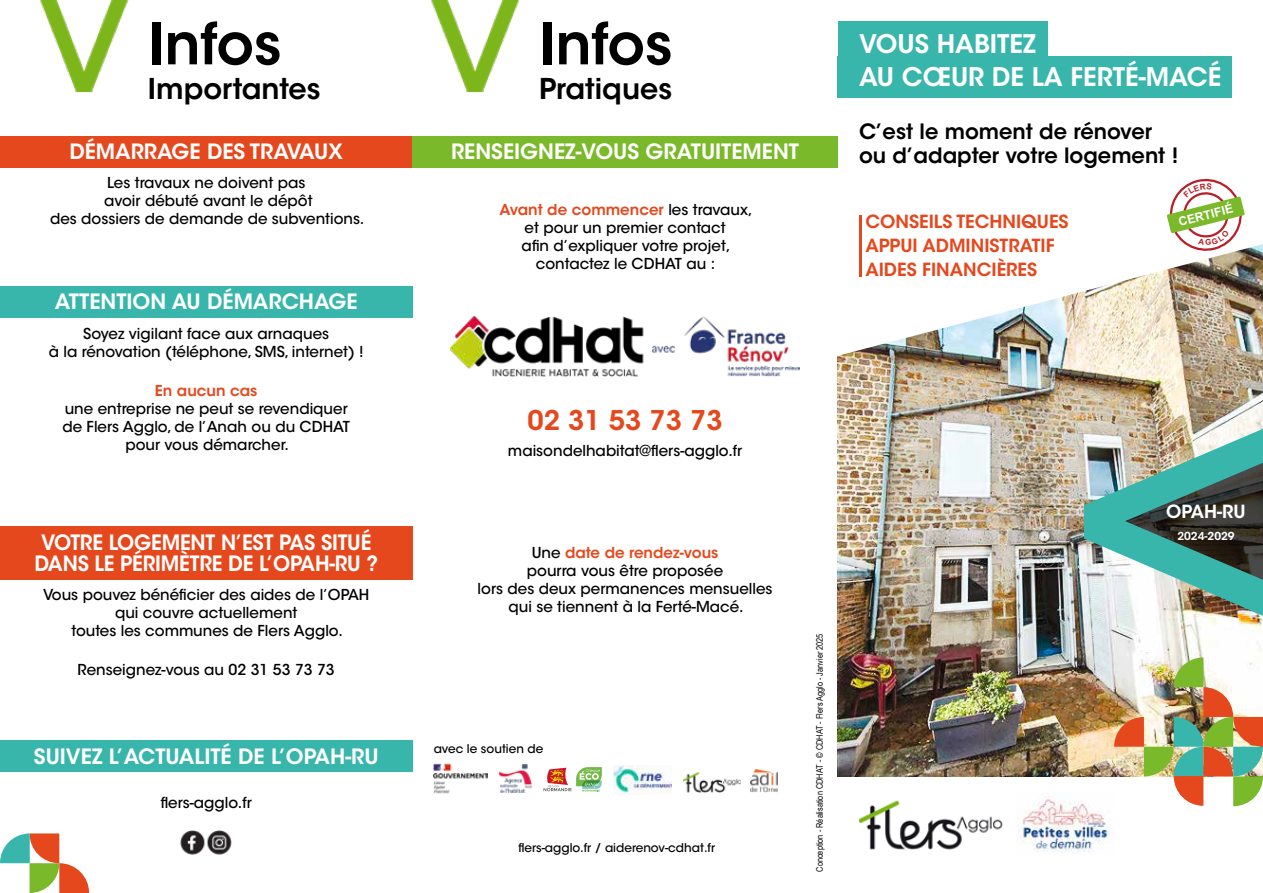
<style>
.page{position:relative;width:1263px;height:893px;background:#fff}
.page>*{position:absolute;margin:0;border:0;box-sizing:border-box;transform-origin:0 0}
.t1{font:600 57px "ITC Avant Garde Std";color:#000}
.t2{font:600 28.5px "ITC Avant Garde Std";color:#000}
.t3{font:600 27px "ITC Avant Garde Std";color:#e5481d}
.t4{font:600 25.5px/33px "ITC Avant Garde Std";color:#fff}
.t5{font:600 21px "ITC Avant Garde Std";color:#fff}
.t6{font:600 21px/21px "ITC Avant Garde Std";color:#fff;text-align:center;scale:.96 1}
.t7{font:600 21px/24px "ITC Avant Garde Std";color:#000}
.t8{font:600 18px/24px "ITC Avant Garde Std";color:#e5481d}
.t9{font:600 18px "ITC Avant Garde Std";color:#fff}
.t10{font:500 15px/18px "ITC Avant Garde Std";color:#000;text-align:center}
.t11{font:600 15px "ITC Avant Garde Std";color:#e5481d}
.t12{font:700 12.3px "Arial";color:#fff}
.t13{font:500 12px "ITC Avant Garde Std";color:#000}
.t14{font:600 10.95px "ITC Avant Garde Std";color:#fff}
.t15{font:9px "Arial Narrow";color:#000}
.s1{font-weight:600;color:#e5481d}
</style>
<div class="page">
<img style="left:838px;top:358px;width:425px;height:418px">
<img style="left:1084px;top:429px;width:179px;height:187px">
<img style="left:1114px;top:657px;width:149px;height:149px">
<img style="left:39px;top:0;width:90px;height:92px">
<img style="left:837px;top:244px;width:426px;height:114px">
<div style="left:838px;top:21px;width:209px;height:45px;background:#38b6ab"></div>
<div style="left:838px;top:57px;width:394px;height:41px;background:#38b6ab"></div>
<hr style="left:859px;top:215px;width:3px;height:62px;background:#e5481d">
<svg style="left:0;top:833px;width:89px;height:60px"></svg>
<div style="left:0;top:526px;width:412px;height:54px;background:#e5481d"></div>
<div style="left:0;top:136px;width:412px;height:31px;background:#e5481d"></div>
<div style="left:0;top:286px;width:412px;height:31px;background:#38b6ab"></div>
<div style="left:0;top:740px;width:412px;height:32px;background:#38b6ab"></div>
<div style="left:412px;top:136px;width:426px;height:31px;background:#7ab929"></div>
<img style="left:430px;top:0;width:90px;height:92px">
<img style="left:451px;top:317px;width:349px;height:59px">
<img style="left:859px;top:800px;width:144px;height:50px">
<img style="left:1016px;top:796px;width:95px;height:57px">
<img style="left:180px;top:831px;width:52px;height:24px">
<img style="left:751px;top:769px;width:27px;height:24px">
<img style="left:683px;top:772px;width:58px;height:21px">
<img style="left:614px;top:766px;width:58px;height:28px">
<svg style="left:544px;top:767px;width:58px;height:24px"></svg>
<img style="left:499px;top:764px;width:33px;height:28px">
<img style="left:434px;top:763px;width:54px;height:31px">
<svg style="left:1167px;top:179px;width:78px;height:72px"></svg>
<h1 class="t1" style="left:148px;top:7px;width:135px">Infos</h1>
<h2 class="t2" style="left:148px;top:70px;width:174px">Importantes</h2>
<h3 class="t5" style="left:69px;top:138px;width:275px">DÉMARRAGE DES TRAVAUX</h3>
<p class="t10" style="left:50px;top:174px;width:316px">Les travaux ne doivent pas<br>avoir débuté avant le dépôt<br>des dossiers de demande de subventions.</p>
<h3 class="t5" style="left:55px;top:288px;width:304px">ATTENTION AU DÉMARCHAGE</h3>
<p class="t10" style="left:49px;top:325px;width:317px">Soyez vigilant face aux arnaques<br>à la rénovation (téléphone, SMS, internet) !</p>
<p class="t11" style="left:155px;top:381px;width:104px">En aucun cas</p>
<p class="t10" style="left:62px;top:400px;width:289px">une entreprise ne peut se revendiquer de Flers Agglo, de l’Anah ou du CDHAT pour vous démarcher.</p>
<h3 class="t6" style="left:34px;top:532px;width:360px">VOTRE LOGEMENT N’EST PAS SITUÉ<br>DANS LE PÉRIMÈTRE DE L’OPAH-RU ?</h3>
<p class="t10" style="left:43px;top:585px;width:328px">Vous pouvez bénéficier des aides de l’OPAH qui couvre actuellement<br>toutes les communes de Flers Agglo.</p>
<p class="t10" style="left:78px;top:661px;width:259px">Renseignez-vous au 02 31 53 73 73</p>
<h3 class="t5" style="left:34px;top:743px;width:346px">SUIVEZ L’ACTUALITÉ DE L’OPAH-RU</h3>
<p class="t10" style="left:161px;top:793px;width:93px">flers-agglo.fr</p>
<h1 class="t1" style="left:539px;top:7px;width:135px">Infos</h1>
<h2 class="t2" style="left:539px;top:70px;width:135px">Pratiques</h2>
<h3 class="t5" style="left:451px;top:138px;width:350px">RENSEIGNEZ-VOUS GRATUITEMENT</h3>
<p class="t10" style="left:500px;top:200px;width:254px"><span class="s1">Avant de commencer</span> les travaux, et pour un premier contact<br>afin d’expliquer votre projet, contactez le CDHAT au :</p>
<h3 class="t4" style="left:859px;top:27px;width:364px">VOUS HABITEZ<br>AU CŒUR DE LA FERTÉ-MACÉ</h3>
<h3 class="t7" style="left:859px;top:119px;width:321px">C’est le moment de rénover ou d’adapter votre logement !</h3>
<p class="t8" style="left:865px;top:210px;width:205px">CONSEILS TECHNIQUES<br>APPUI ADMINISTRATIF<br>AIDES FINANCIÈRES</p>
<p class="t12" style="left:1177px;top:214px;width:57px;rotate:-14deg">CERTIFIÉ</p>
<h3 class="t3" style="left:528px;top:403px;width:197px">02 31 53 73 73</h3>
<p class="t10" style="left:508px;top:442px;width:236px">maisondelhabitat@flers-agglo.fr</p>
<p class="t10" style="left:478px;top:543px;width:296px">Une <span class="s1">date de rendez-vous<br></span>pourra vous être proposée<br>lors des deux permanences mensuelles qui se tiennent à la Ferté-Macé.</p>
<p class="t13" style="left:434px;top:742px;width:111px">avec le soutien de</p>
<p class="t13" style="left:518px;top:840px;width:198px">flers-agglo.fr / aiderenov-cdhat.fr</p>
<p class="t15" style="left:813px;top:872px;width:240px;rotate:-90deg">Conception - Réalisation CDHAT - © CDHAT - Flers Agglo - Janvier 2025</p>
<p class="t9" style="left:1166px;top:500px;width:81px">OPAH-RU</p>
<p class="t14" style="left:1177px;top:529px;width:59px">2024-2029</p>
</div>
